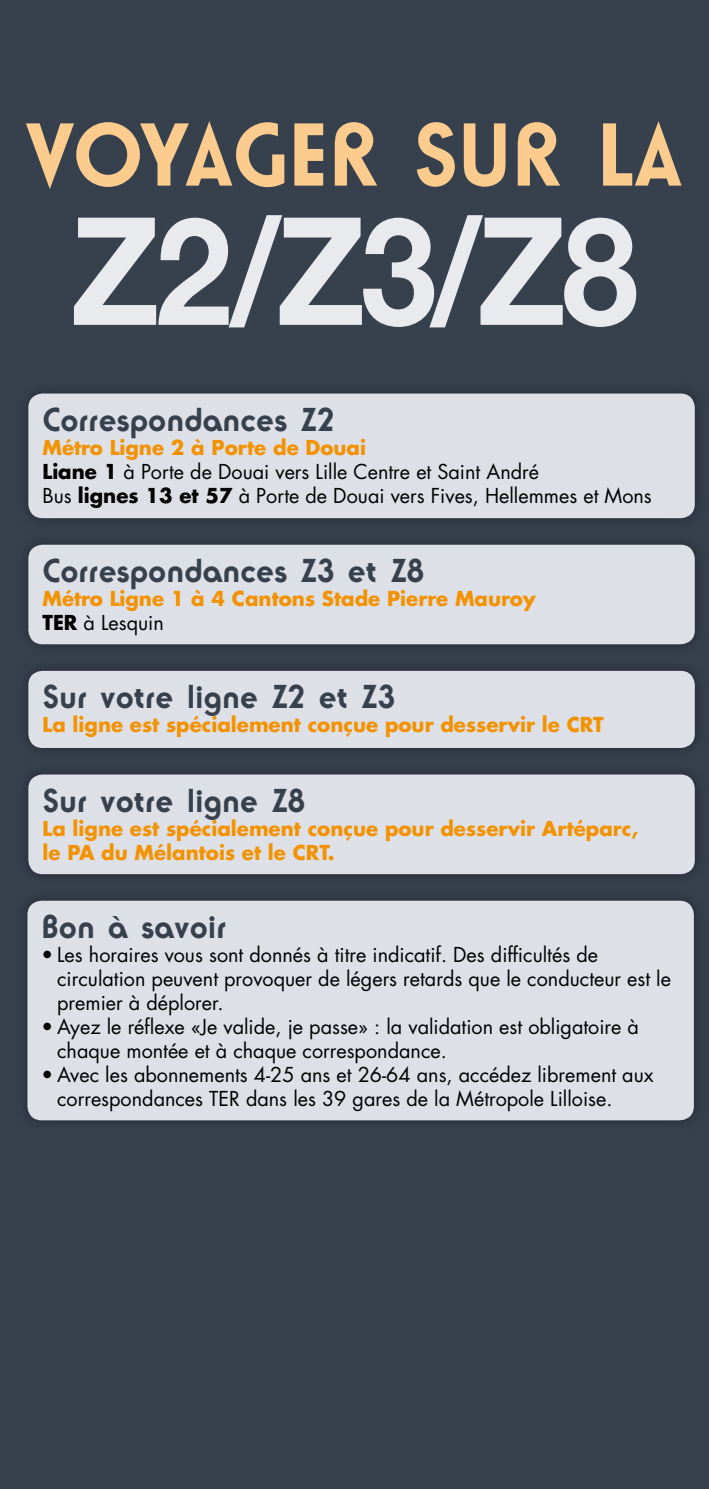
<style>
.page{position:relative;width:709px;height:1489px;background:#fff}
.page>*{position:absolute;margin:0;border:0;box-sizing:border-box;transform-origin:0 0}
.t1{font:700 150px "Helvetica Neue LT Std";color:#e8eaee;scale:.91 1}
.t2{font:700 87.5px "Ronda IT Cby BT";letter-spacing:-.02em;color:#fccb8e}
.t3{font:700 32.5px "Ronda IT Cby BT";color:#37414e}
.t4{font:20px/24px "Futura Std";color:#000}
.t5{font:700 20px/24px "Futura Std";color:#f39200}
.s1{font-weight:700;color:#f39200}
.s2{font-weight:700}
.s3{color:#000}
.s4{font-weight:400;color:#000}
</style>
<div class="page">
<div style="left:0;top:0;width:709px;height:1488px;background:#37414e"></div>
<hr style="left:0;top:968px;width:1px;height:294px;background:#00a29e">
<hr style="left:0;top:1261px;width:1px;height:227px;background:#37414e">
<div style="left:15px;top:657px;width:693px;height:104px;background:#333c49"></div>
<div style="left:28px;top:670px;width:666px;height:78px;background:#dde0e6;border-radius:14px"></div>
<div style="left:14px;top:886px;width:694px;height:247px;background:#333d49"></div>
<div style="left:27px;top:900px;width:667px;height:220px;background:#dde0e6;border-radius:14px"></div>
<div style="left:15px;top:531px;width:693px;height:127px;background:#343d4a"></div>
<div style="left:28px;top:544px;width:666px;height:100px;background:#dde0e6;border-radius:14px"></div>
<div style="left:15px;top:380px;width:693px;height:152px;background:#333d49"></div>
<div style="left:28px;top:393px;width:666px;height:125px;background:#dde0e6;border-radius:14px"></div>
<div style="left:15px;top:760px;width:693px;height:127px;background:#343d4a"></div>
<div style="left:28px;top:774px;width:666px;height:100px;background:#dde0e6;border-radius:14px"></div>
<h2 class="t2" style="left:26px;top:101px;width:655px">VOYAGER SU R LA</h2>
<h1 class="t1" style="left:71px;top:178px;width:625px">Z2/Z3/Z8</h1>
<h3 class="t3" style="left:43px;top:399px;width:294px">Correspondances Z2</h3>
<p class="t4" style="left:43px;top:436px;width:611px"><span class="s1">Métro Ligne 2 à Porte de Douai<br></span><span class="s2">Liane 1</span> à Porte de Douai vers Lille Centre et Saint André<br>Bus <span class="s2">lignes 13 et 57</span> à Porte de Douai vers Fives, Hellemmes et Mons</p>
<h3 class="t3" style="left:43px;top:550px;width:383px">Correspondances Z3 et Z8</h3>
<p class="t5" style="left:43px;top:586px;width:495px">Métro Ligne 1 à 4 Cantons Stade Pierre Mauroy<br><span class="s3">TER</span> <span class="s4">à Lesquin</span></p>
<h3 class="t3" style="left:43px;top:677px;width:354px">Sur votre ligne Z2 et Z3</h3>
<p class="t5" style="left:43px;top:712px;width:563px">La ligne est spécialement conçue pour desservir le CRT</p>
<h3 class="t3" style="left:43px;top:780px;width:264px">Sur votre ligne Z8</h3>
<p class="t5" style="left:43px;top:816px;width:597px">La ligne est spécialement conçue pour desservir Artéparc, le PA du Mélantois et le CRT.</p>
<h3 class="t3" style="left:42px;top:906px;width:186px">Bon à savoir</h3>
<p class="t4" style="left:57px;top:942px;width:615px;text-indent:-16px">• Les horaires vous sont donnés à titre indicatif. Des difficultés de circulation peuvent provoquer de légers retards que le conducteur est le premier à déplorer.</p>
<p class="t4" style="left:57px;top:1014px;width:583px;text-indent:-16px">• Ayez le réflexe «Je valide, je passe» : la validation est obligatoire à chaque montée et à chaque correspondance.</p>
<p class="t4" style="left:57px;top:1062px;width:598px;text-indent:-16px">• Avec les abonnements 4-25 ans et 26-64 ans, accédez librement aux correspondances TER dans les 39 gares de la Métropole Lilloise.</p>
</div>
